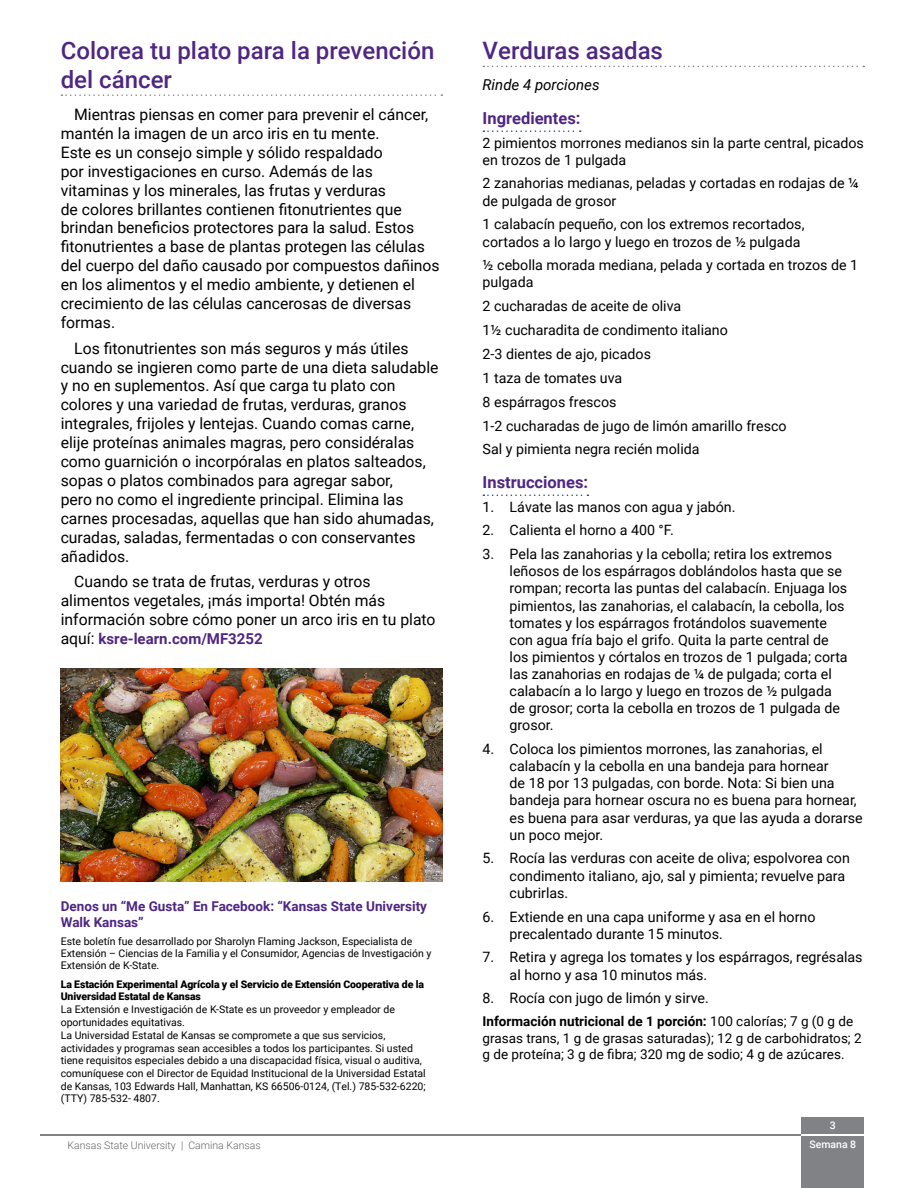
<style>
.page{position:relative;width:918px;height:1188px;background:#fff}
.page>*{position:absolute;margin:0;border:0;box-sizing:border-box;transform-origin:0 0}
.H2_next{font:500 24px/28.8px "Roboto";color:#4f2683}
.Subhead{font:700 16.5px "Roboto";color:#4f2683}
.Body{font:15.75px/18.9px "Roboto";color:#000}
.Body-2{font:700 15px "Roboto";color:#4f2683}
.Recipe_Text{font:italic 15px "Roboto";color:#000}
.Recipe_Text-2{font:14.25px/17.1px "Roboto";color:#000}
.Recipe_Text-3{font:13.5px/16.2px "Roboto";color:#000}
.Non-Disc_Stmnt{font:700 13.5px/16.2px "Roboto";color:#4f2683}
.Non-Disc_Stmnt-2{font:10.5px/12.6px "Roboto";color:#000}
.Non-Disc_Stmnt-3{font:900 10.5px/12.6px "Roboto";letter-spacing:-.01em;color:#000}
.t1{font:300 10.5px "Roboto";color:#636466}
.t2{font:500 10.5px/19.4px "Roboto";color:#fff;text-align:center}
.s1{font-weight:400;font-size:15.75px;color:#000}
.s2{font-weight:700}
</style>
<div class="page">
<hr style="left:40px;top:1134px;width:782px;height:1px;background:#808285">
<div style="left:802px;top:1117px;width:62px;height:71px;background:#808285"></div>
<hr style="left:802px;top:1134px;width:62px;height:1px;background:#fff">
<svg style="left:62px;top:94px;width:380px;height:2px"></svg>
<svg style="left:483px;top:66px;width:381px;height:1px"></svg>
<svg style="left:483px;top:130px;width:98px;height:2px"></svg>
<svg style="left:483px;top:494px;width:105px;height:2px"></svg>
<img style="left:61px;top:668px;width:381px;height:213px">
<p class="H2_next" style="left:61px;top:35px;width:375px">Colorea tu plato para la prevención del cáncer</p>
<p class="Body" style="left:61px;top:104px;width:381px;text-indent:14px">Mientras piensas en comer para prevenir el cáncer, mantén la imagen de un arco iris en tu mente.<br>Este es un consejo simple y sólido respaldado<br>por investigaciones en curso. Además de las vitaminas y los minerales, las frutas y verduras<br>de colores brillantes contienen fitonutrientes que brindan beneficios protectores para la salud. Estos fitonutrientes a base de plantas protegen las células del cuerpo del daño causado por compuestos dañinos en los alimentos y el medio ambiente, y detienen el crecimiento de las células cancerosas de diversas formas.</p>
<p class="Body" style="left:61px;top:338px;width:379px;text-indent:14px">Los fitonutrientes son más seguros y más útiles cuando se ingieren como parte de una dieta saludable y no en suplementos. Así que carga tu plato con colores y una variedad de frutas, verduras, granos integrales, frijoles y lentejas. Cuando comas carne, elije proteínas animales magras, pero considéralas como guarnición o incorpóralas en platos salteados, sopas o platos combinados para agregar sabor,<br>pero no como el ingrediente principal. Elimina las carnes procesadas, aquellas que han sido ahumadas, curadas, saladas, fermentadas o con conservantes añadidos.</p>
<p class="Body" style="left:61px;top:572px;width:376px;text-indent:14px">Cuando se trata de frutas, verduras y otros alimentos vegetales, ¡más importa! Obtén más información sobre cómo poner un arco iris en tu plato</p>
<p class="Body-2" style="left:61px;top:628px;width:203px"><span class="s1">aquí:</span> ksre-learn.com/MF3252</p>
<p class="Non-Disc_Stmnt" style="left:61px;top:897px;width:368px">Denos un “Me Gusta” En Facebook: “Kansas State University<br>Walk Kansas”</p>
<p class="Non-Disc_Stmnt-2" style="left:61px;top:935px;width:372px;line-height:12px">Este boletín fue desarrollado por Sharolyn Flaming Jackson, Especialista de<br>Extensión – Ciencias de la Familia y el Consumidor, Agencias de Investigación y<br>Extensión de K-State.</p>
<p class="Non-Disc_Stmnt-3" style="left:61px;top:977px;width:365px">La Estación Experimental Agrícola y el Servicio de Extensión Cooperativa de la<br>Universidad Estatal de Kansas</p>
<p class="Non-Disc_Stmnt-2" style="left:61px;top:1003px;width:336px">La Extensión e Investigación de K-State es un proveedor y empleador de oportunidades equitativas.</p>
<p class="Non-Disc_Stmnt-2" style="left:61px;top:1029px;width:366px">La Universidad Estatal de Kansas se compromete a que sus servicios, actividades y programas sean accesibles a todos los participantes. Si usted tiene requisitos especiales debido a una discapacidad física, visual o auditiva, comuníquese con el Director de Equidad Institucional de la Universidad Estatal de Kansas, 103 Edwards Hall, Manhattan, KS 66506-0124, (Tel.) 785-532-6220; (TTY) 785-532- 4807.</p>
<p class="t1" style="left:68px;top:1138px;width:195px">Kansas State University | Camina Kansas</p>
<p class="H2_next" style="left:483px;top:35px;width:182px">Verduras asadas</p>
<p class="Recipe_Text" style="left:483px;top:75px;width:118px">Rinde 4 porciones</p>
<p class="Subhead" style="left:483px;top:106px;width:99px">Ingredientes:</p>
<p class="Recipe_Text-2" style="left:483px;top:133px;width:383px">2 pimientos morrones medianos sin la parte central, picados en trozos de 1 pulgada</p>
<p class="Recipe_Text-2" style="left:483px;top:174px;width:378px">2 zanahorias medianas, peladas y cortadas en rodajas de ¼ de pulgada de grosor</p>
<p class="Recipe_Text-2" style="left:483px;top:215px;width:323px">1 calabacín pequeño, con los extremos recortados, cortados a lo largo y luego en trozos de ½ pulgada</p>
<p class="Recipe_Text-2" style="left:483px;top:256px;width:377px">½ cebolla morada mediana, pelada y cortada en trozos de 1 pulgada</p>
<p class="Recipe_Text-2" style="left:483px;top:297px;width:200px">2 cucharadas de aceite de oliva</p>
<p class="Recipe_Text-2" style="left:483px;top:321px;width:247px">1½ cucharadita de condimento italiano</p>
<p class="Recipe_Text-2" style="left:483px;top:345px;width:170px">2-3 dientes de ajo, picados</p>
<p class="Recipe_Text-2" style="left:483px;top:369px;width:141px">1 taza de tomates uva</p>
<p class="Recipe_Text-2" style="left:483px;top:393px;width:135px">8 espárragos frescos</p>
<p class="Recipe_Text-2" style="left:483px;top:416px;width:305px">1-2 cucharadas de jugo de limón amarillo fresco</p>
<p class="Recipe_Text-2" style="left:483px;top:440px;width:219px">Sal y pimienta negra recién molida</p>
<p class="Subhead" style="left:483px;top:470px;width:107px">Instrucciones:</p>
<p class="Recipe_Text-2" style="left:483px;top:497px;width:254px">1. Lávate las manos con agua y jabón.</p>
<p class="Recipe_Text-2" style="left:483px;top:521px;width:193px">2. Calienta el horno a 400 °F.</p>
<p class="Recipe_Text-2" style="left:510px;top:545px;width:340px;text-indent:-27px">3. Pela las zanahorias y la cebolla; retira los extremos leñosos de los espárragos doblándolos hasta que se rompan; recorta las puntas del calabacín. Enjuaga los pimientos, las zanahorias, el calabacín, la cebolla, los tomates y los espárragos frotándolos suavemente con agua fría bajo el grifo. Quita la parte central de los pimientos y córtalos en trozos de 1 pulgada; corta las zanahorias en rodajas de ¼ de pulgada; corta el calabacín a lo largo y luego en trozos de ½ pulgada de grosor; corta la cebolla en trozos de 1 pulgada de grosor.</p>
<p class="Recipe_Text-2" style="left:510px;top:740px;width:355px;text-indent:-27px">4. Coloca los pimientos morrones, las zanahorias, el calabacín y la cebolla en una bandeja para hornear<br>de 18 por 13 pulgadas, con borde. Nota: Si bien una bandeja para hornear oscura no es buena para hornear, es buena para asar verduras, ya que las ayuda a dorarse un poco mejor.</p>
<p class="Recipe_Text-2" style="left:510px;top:849px;width:342px;text-indent:-27px">5. Rocía las verduras con aceite de oliva; espolvorea con condimento italiano, ajo, sal y pimienta; revuelve para cubrirlas.</p>
<p class="Recipe_Text-2" style="left:510px;top:907px;width:307px;text-indent:-27px">6. Extiende en una capa uniforme y asa en el horno precalentado durante 15 minutos.</p>
<p class="Recipe_Text-2" style="left:510px;top:948px;width:355px;text-indent:-27px">7. Retira y agrega los tomates y los espárragos, regrésalas al horno y asa 10 minutos más.</p>
<p class="Recipe_Text-2" style="left:483px;top:989px;width:228px">8. Rocía con jugo de limón y sirve.</p>
<p class="Recipe_Text-3" style="left:483px;top:1013px;width:381px"><span class="s2">Información nutricional de 1 porción:</span> 100 calorías; 7 g (0 g de grasas trans, 1 g de grasas saturadas); 12 g de carbohidratos; 2 g de proteína; 3 g de fibra; 320 mg de sodio; 4 g de azúcares.</p>
<p class="t2" style="left:809px;top:1115px;width:48px">3<br>Semana 8</p>
</div>
